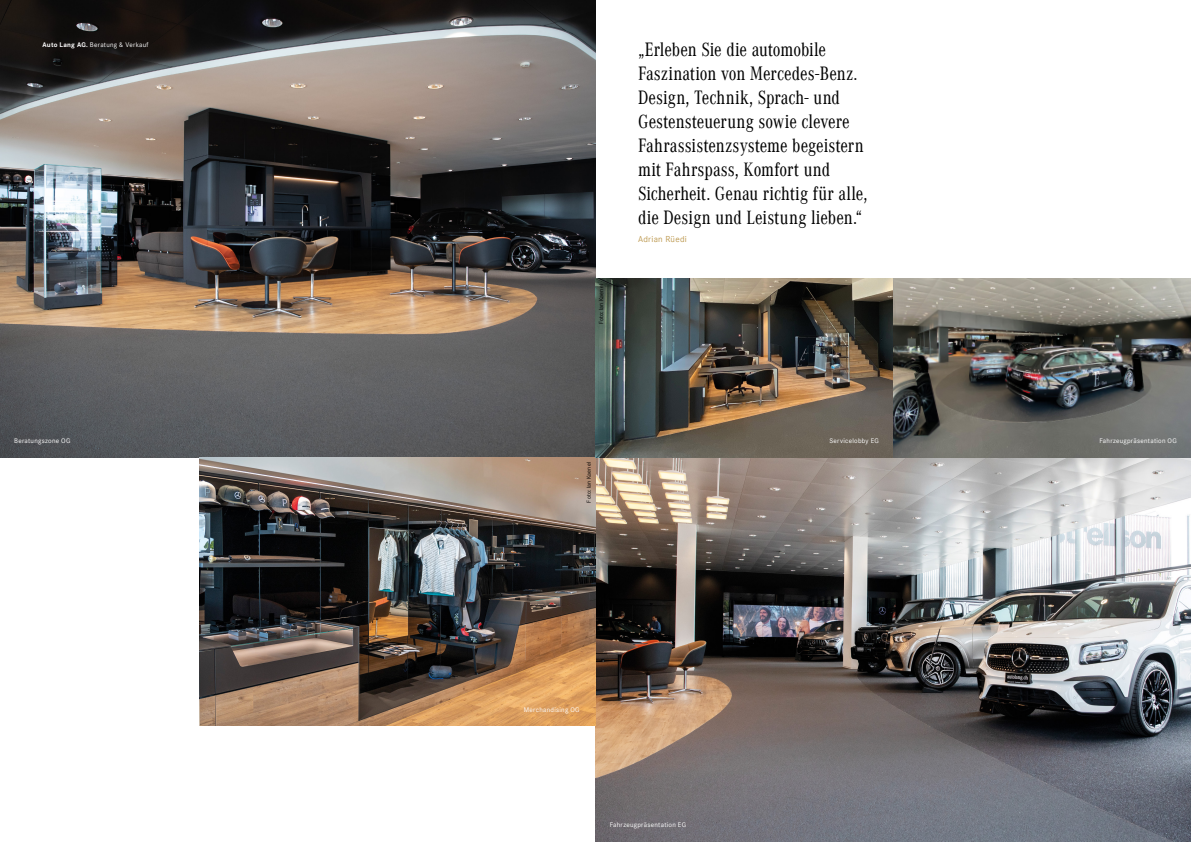
<style>
.page{position:relative;width:1191px;height:842px;background:#fff}
.page>*{position:absolute;margin:0;border:0;box-sizing:border-box;transform-origin:0 0}
.t1{font:20px/24px "Corporate A Con";letter-spacing:-.005em;color:#000}
.t2{font:9px "Corporate S";letter-spacing:.025em;color:#be9b53}
.t3{font:7px "Corporate S";letter-spacing:.035em;color:#fff}
.t4{font:6px "Corporate S";letter-spacing:.025em;color:#000}
.s1{font-weight:700}
</style>
<div class="page">
<img style="left:595px;top:279px;width:596px;height:563px">
<img style="left:0;top:0;width:595px;height:458px">
<img style="left:200px;top:458px;width:395px;height:268px">
<p class="t3" style="left:43px;top:41px;width:108px"><span class="s1">Auto Lang AG.</span> Beratung &amp; Verkauf</p>
<p class="t3" style="left:14px;top:437px;width:58px">Beratungszone OG</p>
<p class="t4" style="left:598px;top:324px;width:42px;rotate:-90deg">Foto: Ian Kaenel</p>
<p class="t1" style="left:638px;top:38px;width:231px">„Erleben Sie die automobile<br>Faszination von Mercedes-Benz.<br>Design, Technik, Sprach- und<br>Gestensteuerung sowie clevere<br>Fahrassistenzsysteme begeistern mit Fahrspass, Komfort und<br>Sicherheit. Genau richtig für alle, die Design und Leistung lieben.“</p>
<p class="t2" style="left:638px;top:234px;width:50px">Adrian Rüedi</p>
<p class="t4" style="left:585px;top:502px;width:42px;rotate:-90deg">Foto: Ian Kaenel</p>
<p class="t3" style="left:829px;top:437px;width:51px">Servicelobby EG</p>
<p class="t3" style="left:524px;top:705px;width:57px">Merchandising OG</p>
<p class="t3" style="left:609px;top:821px;width:78px">Fahrzeugpräsentation EG</p>
<p class="t3" style="left:1099px;top:437px;width:79px">Fahrzeugpräsentation OG</p>
</div>
